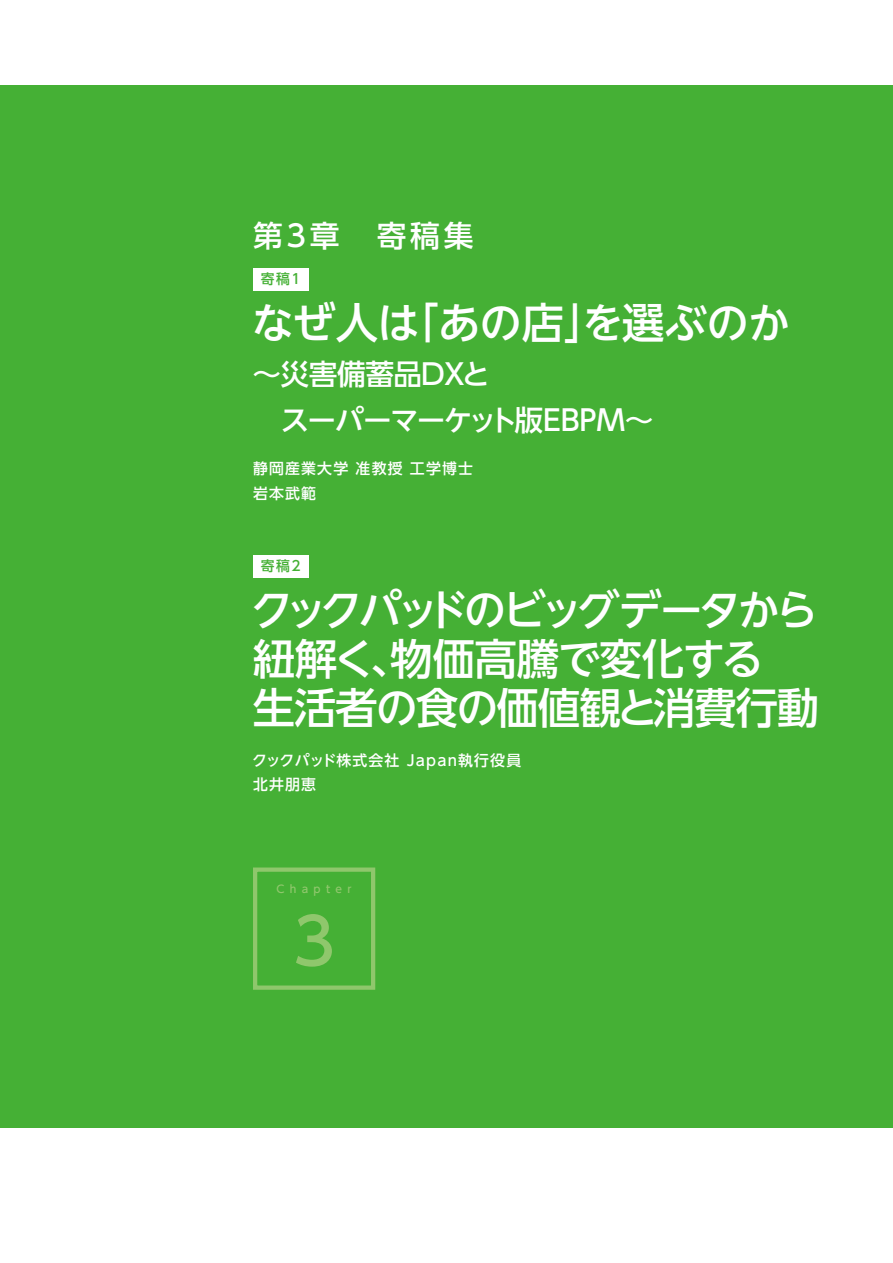
<style>
.page{position:relative;width:893px;height:1263px;background:#fff}
.page>*{position:absolute;margin:0;border:0;box-sizing:border-box;transform-origin:0 0}
.t1{font:500 63.75px "UD Shin Go NT Pr 6 N";color:#8fc76c}
.t2{font:500 42.45px/48.9px "UD Shin Go NT Pr 6 N";letter-spacing:-.035em;color:#fff}
.t3{font:500 29.7px "UD Shin Go NT Pr 6 N";letter-spacing:.125em;color:#fff}
.t4{font:500 28.65px/46.8px "UD Shin Go NT Pr 6 N";letter-spacing:-.03em;color:#fff}
.t5{font:500 14.85px/24.5px "UD Shin Go NT Pr 6 N";letter-spacing:.08em;color:#fff}
.t6{font:500 13.8px "UD Shin Go NT Pr 6 N";letter-spacing:.03em;color:#45b035}
.t7{font:500 10.65px "UD Shin Go NT Pr 6 N";letter-spacing:.5em;color:#8fc76c}
</style>
<div class="page">
<div style="left:0;top:85px;width:893px;height:1042px;background:#45b035"></div>
<div style="left:253px;top:867px;width:122px;height:123px;border:4px solid #8fc76c"></div>
<div style="left:253px;top:268px;width:55px;height:22px;background:#fff"></div>
<div style="left:253px;top:555px;width:55px;height:22px;background:#fff"></div>
<p class="t3" style="left:253px;top:212px;width:222px">第3章　寄稿集</p>
<p class="t6" style="left:261px;top:268px;width:44px">寄稿１</p>
<p class="t2" style="left:252px;top:298px;width:540px">なぜ人は「あの店」を選ぶのか</p>
<p class="t4" style="left:252px;top:349px;width:403px">～災害備蓄品DXと<br>　スーパーマーケット版EBPM～</p>
<p class="t5" style="left:253px;top:456px;width:222px">静岡産業大学准教授工学博士岩本武範</p>
<p class="t6" style="left:261px;top:555px;width:44px">寄稿２</p>
<p class="t2" style="left:251px;top:585px;width:570px">クックパッドのビッグデータから紐解く、物価高騰で変化する<br>生活者の食の価値観と消費行動</p>
<p class="t5" style="left:252px;top:747px;width:287px">クックパッド株式会社 Japan執行役員　北井朋恵</p>
<p class="t7" style="left:277px;top:881px;width:77px">Chapter</p>
<h1 class="t1" style="left:293px;top:890px;width:44px">3</h1>
</div>
